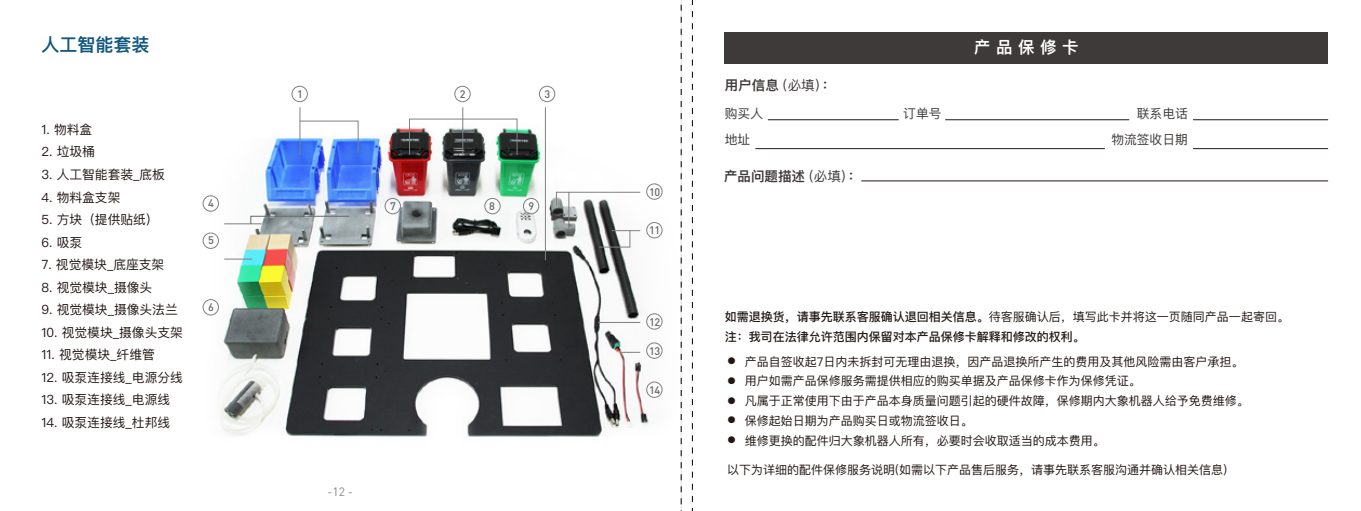
<style>
.page{position:relative;width:1361px;height:511px;background:#fff}
.page>*{position:absolute;margin:0;border:0;box-sizing:border-box;transform-origin:0 0}
.t1{font:600 18px "Ping Fang SC";color:#11587d}
.t2{font:600 16.5px "Ping Fang SC";color:#fff}
.t3{font:600 13.5px "Ping Fang SC";color:#3e3a39}
.t4{font:12.75px "Ping Fang SC";color:#221815}
.t5{font:12.75px "Ping Fang SC";color:#3e3a39}
.t6{font:12px "Ping Fang SC";color:#221714}
.t7{font:500 12px/19.5px "Ping Fang SC";color:#221815}
.t8{font:12px "DIN Pro";color:#898989}
.t9{font:500 10.8px "DIN Pro";letter-spacing:-.04em;color:#666767}
.s1{font-weight:400}
.s2{font-size:9px}
</style>
<div class="page">
<div style="left:724px;top:32px;width:604px;height:31px;background:#3e3a39"></div>
<hr style="left:1193px;top:119px;width:135px;height:1px;background:#231815">
<hr style="left:1193px;top:148px;width:135px;height:1px;background:#231815">
<hr style="left:945px;top:119px;width:184px;height:1px;background:#231815">
<hr style="left:768px;top:119px;width:130px;height:1px;background:#231815">
<hr style="left:755px;top:148px;width:350px;height:1px;background:#231815">
<hr style="left:861px;top:180px;width:467px;height:1px;background:#231815">
<svg style="left:692px;top:0;width:1px;height:510px"></svg>
<img style="left:202px;top:97px;width:479px;height:357px">
<svg style="left:556px;top:191px;width:85px;height:15px"></svg>
<div style="left:291px;top:86px;width:17px;height:16px;border:1px solid #808080;border-radius:50%"></div>
<hr style="left:300px;top:107px;width:1px;height:48px;background:#808080">
<div style="left:454px;top:86px;width:17px;height:16px;border:1px solid #808080;border-radius:50%"></div>
<hr style="left:462px;top:107px;width:1px;height:48px;background:#808080">
<hr style="left:545px;top:107px;width:1px;height:153px;background:#808080">
<div style="left:539px;top:86px;width:16px;height:16px;border:1px solid #808080;border-radius:50%"></div>
<div style="left:409px;top:119px;width:108px;height:36px;border:1px solid #808080"></div>
<div style="left:523px;top:198px;width:16px;height:16px;border:1px solid #808080;border-radius:50%"></div>
<div style="left:484px;top:198px;width:17px;height:16px;border:1px solid #808080;border-radius:50%"></div>
<div style="left:384px;top:198px;width:17px;height:16px;border:1px solid #808080;border-radius:50%"></div>
<div style="left:203px;top:232px;width:16px;height:16px;border:1px solid #808080;border-radius:50%"></div>
<div style="left:203px;top:299px;width:16px;height:16px;border:1px solid #808080;border-radius:50%"></div>
<hr style="left:598px;top:322px;width:42px;height:1px;background:#808080">
<div style="left:203px;top:195px;width:16px;height:16px;border:1px solid #808080;border-radius:50%"></div>
<hr style="left:224px;top:223px;width:38px;height:1px;background:#808080">
<svg style="left:224px;top:258px;width:28px;height:1px"></svg>
<svg style="left:250px;top:215px;width:100px;height:9px"></svg>
<svg style="left:620px;top:352px;width:20px;height:1px"></svg>
<svg style="left:299px;top:120px;width:60px;height:33px"></svg>
<svg style="left:599px;top:230px;width:41px;height:17px"></svg>
<hr style="left:568px;top:192px;width:1px;height:36px;background:#808080">
<div style="left:646px;top:381px;width:16px;height:16px;border:1px solid #808080;border-radius:50%"></div>
<div style="left:646px;top:222px;width:16px;height:16px;border:1px solid #808080;border-radius:50%"></div>
<div style="left:646px;top:342px;width:16px;height:16px;border:1px solid #808080;border-radius:50%"></div>
<div style="left:646px;top:313px;width:16px;height:16px;border:1px solid #808080;border-radius:50%"></div>
<div style="left:646px;top:183px;width:16px;height:16px;border:1px solid #808080;border-radius:50%"></div>
<svg style="left:681px;top:0;width:1px;height:510px"></svg>
<h1 class="t1" style="left:41px;top:34px;width:109px">人工智能套装</h1>
<p class="t4" style="left:41px;top:121px;width:52px">1. 物料盒</p>
<p class="t4" style="left:41px;top:144px;width:55px">2. 垃圾桶</p>
<p class="t4" style="left:41px;top:166px;width:125px">3. 人工智能套装_底板</p>
<p class="t4" style="left:41px;top:189px;width:81px">4. 物料盒支架</p>
<p class="t4" style="left:41px;top:211px;width:119px">5. 方块（提供贴纸）</p>
<p class="t4" style="left:41px;top:234px;width:42px">6. 吸泵</p>
<p class="t4" style="left:41px;top:256px;width:124px">7. 视觉模块_底座支架</p>
<p class="t4" style="left:41px;top:279px;width:112px">8. 视觉模块_摄像头</p>
<p class="t4" style="left:41px;top:301px;width:138px">9. 视觉模块_摄像头法兰</p>
<p class="t4" style="left:41px;top:324px;width:143px">10. 视觉模块_摄像头支架</p>
<p class="t4" style="left:41px;top:346px;width:115px">11. 视觉模块_纤维管</p>
<p class="t4" style="left:41px;top:369px;width:143px">12. 吸泵连接线_电源分线</p>
<p class="t4" style="left:41px;top:391px;width:130px">13. 吸泵连接线_电源线</p>
<p class="t4" style="left:41px;top:414px;width:130px">14. 吸泵连接线_杜邦线</p>
<p class="t9" style="left:208px;top:196px;width:7px">4</p>
<p class="t9" style="left:208px;top:233px;width:7px">5</p>
<p class="t9" style="left:208px;top:299px;width:7px">6</p>
<p class="t9" style="left:297px;top:87px;width:7px">1</p>
<p class="t9" style="left:460px;top:87px;width:7px">2</p>
<p class="t9" style="left:544px;top:87px;width:7px">3</p>
<p class="t9" style="left:390px;top:199px;width:7px">7</p>
<p class="t9" style="left:489px;top:198px;width:7px">8</p>
<p class="t9" style="left:528px;top:199px;width:7px">9</p>
<p class="t8" style="left:327px;top:483px;width:27px">-12 -</p>
<p class="t9" style="left:649px;top:184px;width:13px">10</p>
<p class="t9" style="left:649px;top:223px;width:13px">11</p>
<p class="t9" style="left:649px;top:314px;width:13px">12</p>
<p class="t9" style="left:649px;top:343px;width:13px">13</p>
<p class="t9" style="left:649px;top:382px;width:13px">14</p>
<p class="t3" style="left:725px;top:76px;width:112px">用户信息<span class="s1">（必填）</span>：</p>
<h2 class="t2" style="left:974px;top:37px;width:106px">产 品 保 修 卡</h2>
<p class="t5" style="left:725px;top:105px;width:40px">购买人</p>
<p class="t5" style="left:903px;top:105px;width:40px">订单号</p>
<p class="t5" style="left:1137px;top:105px;width:52px">联系电话</p>
<p class="t5" style="left:725px;top:131px;width:27px">地址</p>
<p class="t5" style="left:1111px;top:131px;width:78px">物流签收日期</p>
<p class="t3" style="left:724px;top:168px;width:139px">产品问题描述<span class="s1">（必填）</span>：</p>
<p class="t7" style="left:725px;top:307px;width:566px">如需退换货，请事先联系客服确认退回相关信息。<span class="s1">待客服确认后，填写此卡并将这一页随同产品一起寄回。</span>注：我司在法律允许范围内保留对本产品保修卡解释和修改的权利。</p>
<p class="t6" style="left:727px;top:353px;width:518px"><span class="s2">●</span> 产品自签收起7日内未拆封可无理由退换，因产品退换所产生的费用及其他风险需由客户承担。</p>
<p class="t6" style="left:727px;top:373px;width:415px"><span class="s2">●</span> 用户如需产品保修服务需提供相应的购买单据及产品保修卡作为保修凭证。</p>
<p class="t6" style="left:727px;top:393px;width:523px"><span class="s2">●</span> 凡属于正常使用下由于产品本身质量问题引起的硬件故障，保修期内大象机器人给予免费维修。</p>
<p class="t6" style="left:727px;top:413px;width:247px"><span class="s2">●</span> 保修起始日期为产品购买日或物流签收日。</p>
<p class="t6" style="left:727px;top:432px;width:379px"><span class="s2">●</span> 维修更换的配件归大象机器人所有，必要时会收取适当的成本费用。</p>
<p class="t6" style="left:727px;top:462px;width:501px">以下为详细的配件保修服务说明(如需以下产品售后服务，请事先联系客服沟通并确认相关信息)</p>
</div>
